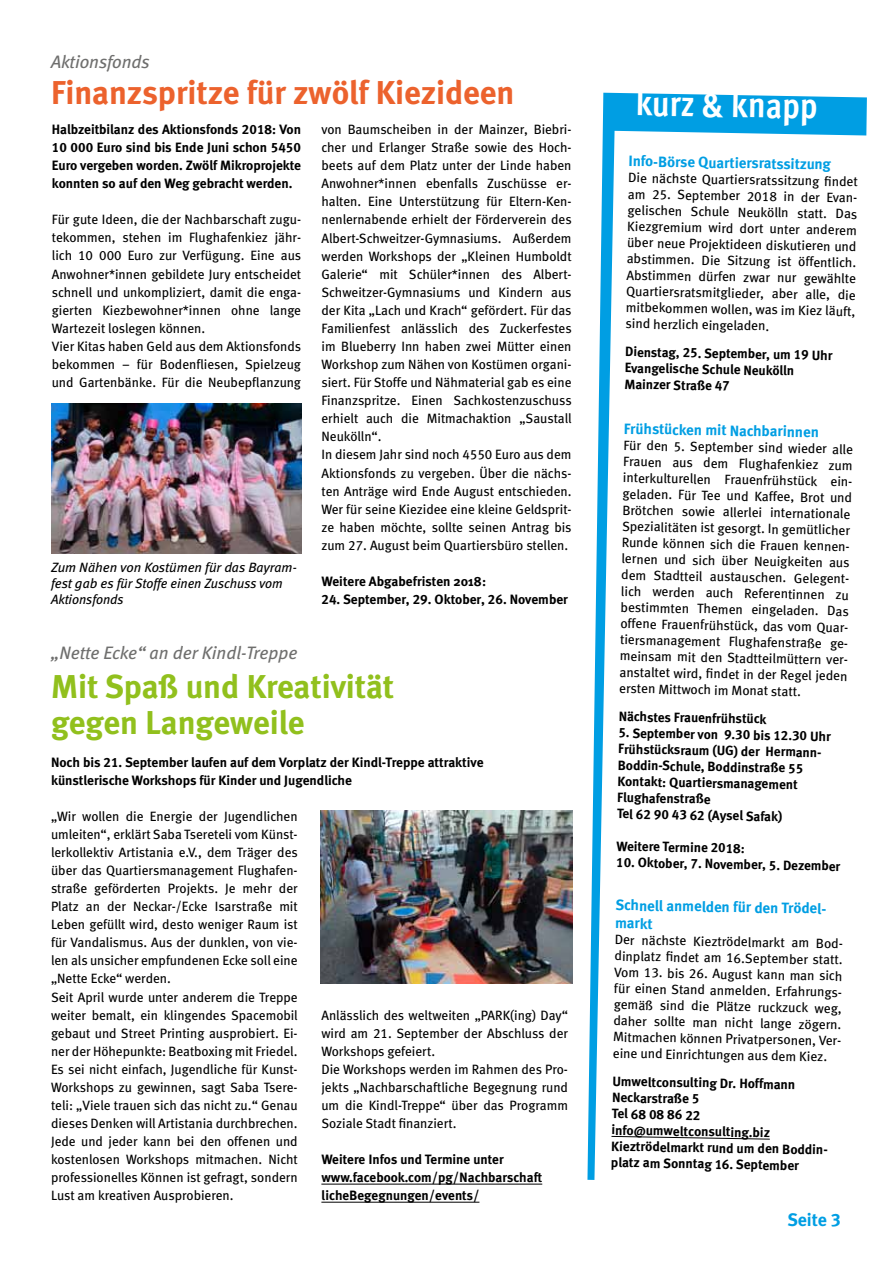
<style>
.page{position:relative;width:893px;height:1263px;background:#fff}
.page>*{position:absolute;margin:0;border:0;box-sizing:border-box;transform-origin:0 0}
.t1{font:700 36px "Meta Cond";color:#fff}
.t2{font:33px/36px "Meta Bold LF";color:#91c01d}
.t3{font:33px "Meta Bold LF";color:#ec622d}
.t4{font:italic 18px "Meta Book LF";color:#6f6f6e}
.t5{font:18px "Meta Bold LF";color:#009ee3}
.t6{font:15px/18px "Meta Bold LF";color:#009ee3}
.t7{font:13.5px/18.1px "Meta Book LF";color:#000}
.t8{font:13.5px/16.2px "Meta Bold LF";color:#000}
.t9{font:700 13.5px/18.1px "Meta Plus";color:#000}
.t10{font:italic 13.5px/16.2px "Meta Book LF";color:#000}
</style>
<div class="page">
<svg style="left:587px;top:93px;width:280px;height:1087px;fill:#009ee3"></svg>
<svg style="left:594px;top:131px;width:273px;height:1049px"></svg>
<svg style="left:611px;top:1136px;width:159px;height:3px"></svg>
<hr style="left:321px;top:1184px;width:221px;height:1px;background:#000">
<hr style="left:321px;top:1202px;width:158px;height:1px;background:#000">
<img style="left:51px;top:404px;width:251px;height:150px">
<img style="left:321px;top:811px;width:252px;height:172px">
<h3 class="t4" style="left:51px;top:51px;width:100px">Aktionsfonds</h3>
<h2 class="t3" style="left:51px;top:73px;width:465px">Finanzspritze für zwölf Kiezideen</h2>
<p class="t8" style="left:52px;top:120px;width:251px;line-height:18.1px;text-align:justify">Halbzeitbilanz des Aktionsfonds 2018: Von 10 000 Euro sind bis Ende Juni schon 5450<br>Euro vergeben worden. Zwölf Mikroprojekte konnten so auf den Weg gebracht werden.</p>
<p class="t7" style="left:52px;top:210px;width:251px">Für gute Ideen, die der Nachbarschaft zugu&shy;tekommen, stehen im Flughafenkiez jähr&shy;lich 10 000 Euro zur Verfügung. Eine aus Anwohner*innen gebildete Jury entscheidet schnell und unkompliziert, damit die enga&shy;gierten Kiezbewohner*innen ohne lange Wartezeit loslegen können.<br>Vier Kitas haben Geld aus dem Aktionsfonds bekommen – für Bodenfliesen, Spielzeug und Gartenbänke. Für die Neubepflanzung</p>
<p class="t10" style="left:51px;top:559px;width:248px">Zum Nähen von Kostümen für das Bayram&shy;fest gab es für Stoffe einen Zuschuss vom<br>Aktionsfonds</p>
<p class="t7" style="left:321px;top:120px;width:252px">von Baumscheiben in der Mainzer, Biebri&shy;cher und Erlanger Straße sowie des Hoch&shy;beets auf dem Platz unter der Linde haben Anwohner*innen ebenfalls Zuschüsse er&shy;halten. Eine Unterstützung für Eltern-Ken&shy;nenlernabende erhielt der Förderverein des Albert-Schweitzer-Gymnasiums. Außerdem werden Workshops der „Kleinen Humboldt Galerie“ mit Schüler*innen des Albert-Schweitzer-Gymnasiums und Kindern aus der Kita „Lach und Krach“ gefördert. Für das Familienfest anlässlich des Zuckerfestes im Blueberry Inn haben zwei Mütter einen Workshop zum Nähen von Kostümen organi&shy;siert. Für Stoffe und Nähmaterial gab es eine Finanzspritze. Einen Sachkostenzuschuss erhielt auch die Mitmachaktion „Saustall Neukölln“.<br>In diesem Jahr sind noch 4550 Euro aus dem Aktionsfonds zu vergeben. Über die nächs&shy;ten Anträge wird Ende August entschieden.<br>Wer für seine Kiezidee eine kleine Geldsprit&shy;ze haben möchte, sollte seinen Antrag bis zum 27. August beim Quartiersbüro stellen.</p>
<p class="t9" style="left:321px;top:572px;width:166px">Weitere Abgabefristen 2018:</p>
<p class="t8" style="left:321px;top:591px;width:248px">24. September, 29. Oktober, 26. November</p>
<h3 class="t4" style="left:51px;top:642px;width:248px">„Nette Ecke“ an der Kindl-Treppe</h3>
<h2 class="t2" style="left:51px;top:668px;width:345px">Mit Spaß und Kreativität gegen Langeweile</h2>
<p class="t8" style="left:51px;top:752px;width:434px;line-height:18.1px">Noch bis 21. September laufen auf dem Vorplatz der Kindl-Treppe attraktive künstlerische Workshops für Kinder und Jugendliche</p>
<p class="t7" style="left:51px;top:807px;width:248px">„Wir wollen die Energie der Jugendlichen umleiten“, erklärt Saba Tsereteli vom Künst&shy;lerkollektiv Artistania e.V., dem Träger des über das Quartiersmanagement Flughafen&shy;straße geförderten Projekts. Je mehr der Platz an der Neckar-/Ecke Isarstraße mit Leben gefüllt wird, desto weniger Raum ist für Vandalismus. Aus der dunklen, von vie&shy;len als unsicher empfundenen Ecke soll eine „Nette Ecke“ werden.<br>Seit April wurde unter anderem die Treppe weiter bemalt, ein klingendes Spacemobil gebaut und Street Printing ausprobiert. Ei&shy;ner der Höhepunkte: Beatboxing mit Friedel.<br>Es sei nicht einfach, Jugendliche für Kunst-Workshops zu gewinnen, sagt Saba Tsere&shy;teli: „Viele trauen sich das nicht zu.“ Genau dieses Denken will Artistania durchbrechen.<br>Jede und jeder kann bei den offenen und kostenlosen Workshops mitmachen. Nicht professionelles Können ist gefragt, sondern Lust am kreativen Ausprobieren.</p>
<p class="t7" style="left:321px;top:1005px;width:248px">Anlässlich des weltweiten „PARK(ing) Day“ wird am 21. September der Abschluss der Workshops gefeiert.<br>Die Workshops werden im Rahmen des Pro&shy;jekts „Nachbarschaftliche Begegnung rund um die Kindl-Treppe“ über das Programm Soziale Stadt finanziert.</p>
<p class="t9" style="left:321px;top:1150px;width:222px">Weitere Infos und Termine unter www.facebook.com/pg/Nachbarschaft licheBegegnungen/events/</p>
<h1 class="t1" style="left:636px;top:82px;width:184px;rotate:1deg">kurz &amp; knapp</h1>
<p class="t6" style="left:629px;top:152px;width:204px;rotate:1deg">Info-Börse Quartiersratssitzung</p>
<p class="t7" style="left:628px;top:169px;width:234px;line-height:16.2px;rotate:1deg">Die nächste Quartiersratssitzung fi ndet am 25. September 2018 in der Evan&shy;gelischen Schule Neukölln statt. Das Kiezgremium wird dort unter anderem über neue Projektideen diskutieren und abstimmen. Die Sitzung ist öffentlich.<br>Abstimmen dürfen zwar nur gewählte Quartiersratsmitglieder, aber alle, die mitbekommen wollen, was im Kiez läuft, sind herzlich eingeladen.</p>
<p class="t8" style="left:625px;top:343px;width:209px;rotate:1deg">Dienstag, 25. September, um 19 Uhr<br>Evangelische Schule Neukölln<br>Mainzer Straße 47</p>
<p class="t6" style="left:624px;top:419px;width:197px;rotate:1deg">Frühstücken mit Nachbarinnen</p>
<p class="t7" style="left:624px;top:437px;width:234px;line-height:16.2px;rotate:1deg">Für den 5. September sind wieder alle Frauen aus dem Flughafenkiez zum interkulturellen Frauenfrühstück ein&shy;geladen. Für Tee und Kaffee, Brot und Brötchen sowie allerlei internationale Spezialitäten ist gesorgt. In gemütlicher Runde können sich die Frauen kennen&shy;lernen und sich über Neuigkeiten aus dem Stadtteil austauschen. Gelegent&shy;lich werden auch Referentinnen zu bestimmten Themen eingeladen. Das offene Frauenfrühstück, das vom Quar&shy;tiersmanagement Flughafenstraße ge&shy;meinsam mit den Stadtteilmüttern ver&shy;anstaltet wird, fi ndet in der Regel jeden ersten Mittwoch im Monat statt.</p>
<p class="t8" style="left:619px;top:708px;width:149px;rotate:1deg">Nächstes Frauenfrühstück</p>
<p class="t8" style="left:619px;top:724px;width:214px;rotate:1deg">5. September von 9.30 bis 12.30 Uhr<br>Frühstücksraum (UG) der Hermann-<br>Boddin-Schule, Boddinstraße 55<br>Kontakt: Quartiersmanagement<br>Flughafenstraße<br>Tel 62 90 43 62 (Aysel Safak)</p>
<p class="t8" style="left:617px;top:838px;width:130px;rotate:1deg">Weitere Termine 2018:</p>
<p class="t8" style="left:616px;top:854px;width:226px;rotate:1deg">10. Oktober, 7. November, 5. Dezember</p>
<p class="t6" style="left:616px;top:896px;width:215px;rotate:1deg">Schnell anmelden für den Trödel&shy;markt</p>
<p class="t7" style="left:615px;top:931px;width:232px;line-height:16.2px;rotate:1deg">Der nächste Kieztrödelmarkt am Bod&shy;dinplatz fi ndet am 16.September statt.<br>Vom 13. bis 26. August kann man sich für einen Stand anmelden. Erfahrungs&shy;gemäß sind die Plätze ruckzuck weg, daher sollte man nicht lange zögern.<br>Mitmachen können Privatpersonen, Ver&shy;eine und Einrichtungen aus dem Kiez.</p>
<p class="t8" style="left:613px;top:1073px;width:220px;rotate:1deg">Umweltconsulting Dr. Hoffmann<br>Neckarstraße 5<br>Tel 68 08 86 22 info@umweltconsulting.biz<br>Kieztrödelmarkt rund um den Boddin&shy;platz am Sonntag 16. September</p>
<h3 class="t5" style="left:787px;top:1208px;width:55px">Seite 3</h3>
</div>
